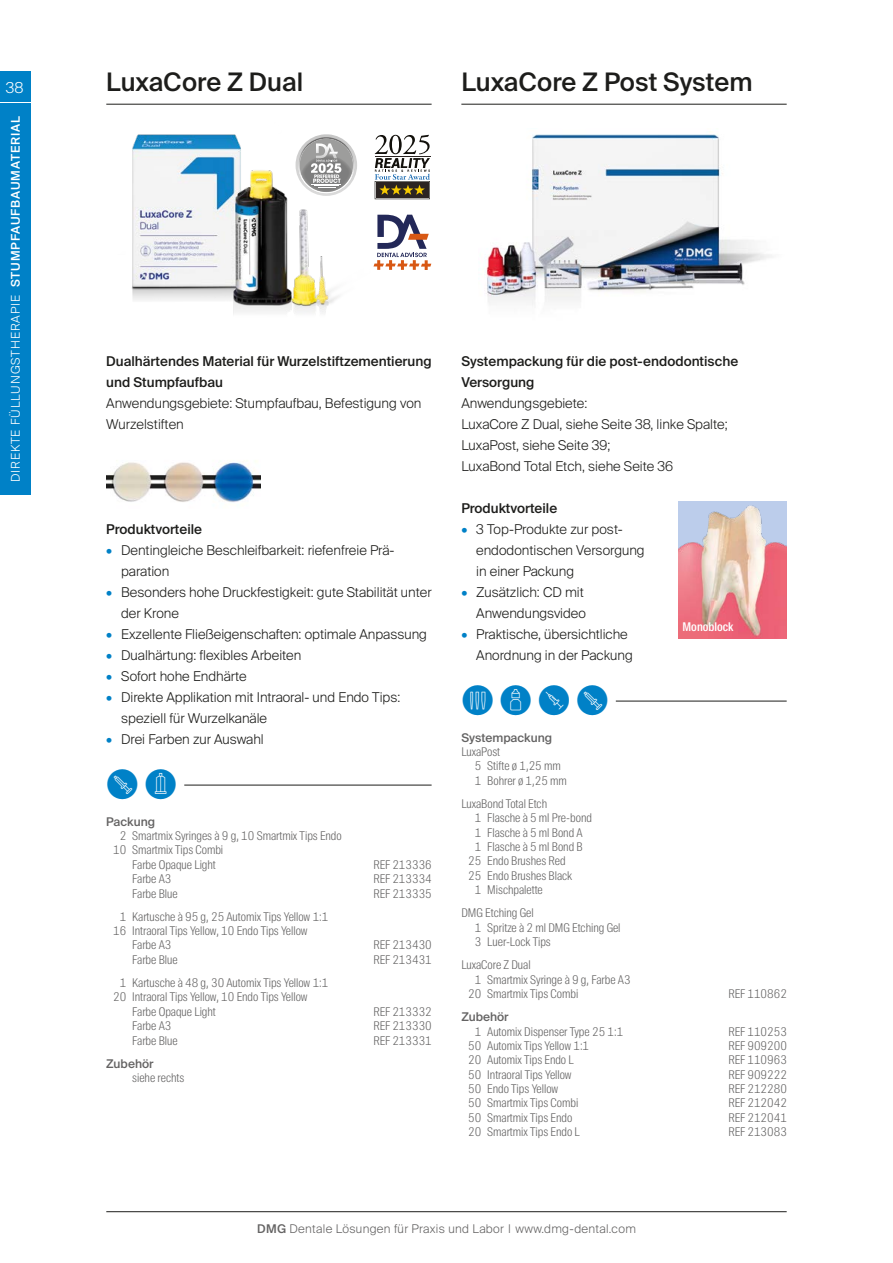
<style>
.page{position:relative;width:893px;height:1263px;background:#fff}
.page>*{position:absolute;margin:0;border:0;box-sizing:border-box;transform-origin:0 0}
.t1{font:500 25.5px "Suisse Intl";color:#1d1d1b}
.t2{font:300 15px "Suisse Intl";color:#fff}
.t3{font:300 13.5px/21px "Suisse Intl";color:#1d1d1b}
.t4{font:500 13.5px/21px "Suisse Intl";color:#1d1d1b}
.t5{font:300 12px/14.4px "Suisse Intl Cond";color:#646363}
.t6{font:300 12px "Suisse Intl";letter-spacing:.025em;color:#646363}
.t7{font:300 12px "Suisse Intl";letter-spacing:.075em;color:#fff}
.t8{font:500 12px "Suisse Intl";color:#646363}
.t9{font:500 12px "Suisse Intl Cond";color:#fff}
.s1{font-weight:500}
.s2{color:#0081c7}
</style>
<div class="page">
<img style="left:132px;top:134px;width:300px;height:180px">
<svg style="left:375px;top:135px;width:55px;height:64px"></svg>
<svg style="left:373px;top:215px;width:58px;height:55px"></svg>
<img style="left:486px;top:134px;width:286px;height:171px">
<svg style="left:296px;top:134px;width:61px;height:62px"></svg>
<hr style="left:106px;top:1211px;width:681px;height:1px;background:#1d1d1b">
<div style="left:0;top:103px;width:30px;height:392px;background:#0081c7"></div>
<div style="left:0;top:71px;width:30px;height:31px;background:#0081c7"></div>
<hr style="left:106px;top:785px;width:326px;height:1px;background:#1d1d1b">
<hr style="left:100px;top:783px;width:84px;height:3px;background:#fff">
<img style="left:106px;top:461px;width:154px;height:41px">
<hr style="left:106px;top:104px;width:326px;height:1px;background:#1d1d1b">
<hr style="left:461px;top:701px;width:326px;height:1px;background:#1d1d1b">
<hr style="left:455px;top:699px;width:161px;height:3px;background:#fff">
<img style="left:679px;top:501px;width:108px;height:137px">
<hr style="left:461px;top:104px;width:326px;height:1px;background:#1d1d1b">
<p class="t2" style="left:6px;top:79px;width:19px">38</p>
<p class="t7" style="left:9px;top:482px;width:364px;rotate:-90deg">Direkte Füllu ngsth erapie <span class="s1">Stumpfaufbaumaterial</span></p>
<h1 class="t1" style="left:106px;top:68px;width:198px">LuxaCore Z Dual</h1>
<h1 class="t1" style="left:461px;top:68px;width:293px">LuxaCore Z Post System</h1>
<p class="t4" style="left:106px;top:350px;width:327px">Dualhärtendes Material für Wurzelstiftzementierung und Stumpfaufbau</p>
<p class="t3" style="left:106px;top:392px;width:316px">Anwendungsgebiete: Stumpfaufbau, Befestigung von<br>Wurzelstiften</p>
<p class="t4" style="left:106px;top:518px;width:97px">Produktvorteile</p>
<p class="t3" style="left:121px;top:539px;width:275px;text-indent:-15px"><span class="s2">•</span> Dentingleiche Beschleifbarkeit: riefenfreie Prä&shy;paration</p>
<p class="t3" style="left:121px;top:581px;width:312px;text-indent:-15px"><span class="s2">•</span> Besonders hohe Druckfestigkeit: gute Stabilität unter der Krone</p>
<p class="t3" style="left:106px;top:623px;width:322px"><span class="s2">•</span> Exzellente Fließeigenschaften: optimale Anpassung</p>
<p class="t3" style="left:106px;top:644px;width:197px"><span class="s2">•</span> Dualhärtung: flexibles Arbeiten</p>
<p class="t3" style="left:106px;top:665px;width:142px"><span class="s2">•</span> Sofort hohe Endhärte</p>
<p class="t3" style="left:121px;top:686px;width:281px;text-indent:-15px"><span class="s2">•</span> Direkte Applikation mit I ntraoral- und Endo Tips: speziell für Wurzelkanäle</p>
<p class="t3" style="left:106px;top:728px;width:159px"><span class="s2">•</span> Drei Farben zur Auswahl</p>
<p class="t8" style="left:106px;top:814px;width:50px">Packung</p>
<p class="t5" style="left:113px;top:829px;width:15px;text-align:center">2<br>10</p>
<p class="t5" style="left:132px;top:829px;width:211px">Smartmix Syringes à 9 g, 10 Smartmix Tips Endo<br>Smartmix Tips Combi<br>Farbe Opaque Light</p>
<p class="t5" style="left:374px;top:857px;width:60px">REF 213336</p>
<p class="t5" style="left:132px;top:872px;width:41px">Farbe A3</p>
<p class="t5" style="left:374px;top:872px;width:60px">REF 213334</p>
<p class="t5" style="left:132px;top:886px;width:47px">Farbe Blue</p>
<p class="t5" style="left:374px;top:886px;width:60px">REF 213335</p>
<p class="t5" style="left:120px;top:909px;width:210px">1 Kartusche à 95 g, 25 Automix Tips Yellow 1:1</p>
<p class="t5" style="left:113px;top:924px;width:196px">16 Intraoral Tips Yellow, 10 Endo Tips Yellow</p>
<p class="t5" style="left:132px;top:938px;width:41px">Farbe A3</p>
<p class="t5" style="left:374px;top:938px;width:60px">REF 213430</p>
<p class="t5" style="left:132px;top:952px;width:47px">Farbe Blue</p>
<p class="t5" style="left:374px;top:952px;width:60px">REF 213431</p>
<p class="t5" style="left:120px;top:975px;width:210px">1 Kartusche à 48 g, 30 Automix Tips Yellow 1:1</p>
<p class="t5" style="left:113px;top:990px;width:196px">20 Intraoral Tips Yellow, 10 Endo Tips Yellow</p>
<p class="t5" style="left:132px;top:1004px;width:85px">Farbe Opaque Light</p>
<p class="t5" style="left:374px;top:1004px;width:60px">REF 213332</p>
<p class="t5" style="left:132px;top:1019px;width:41px">Farbe A3</p>
<p class="t5" style="left:374px;top:1019px;width:60px">REF 213330</p>
<p class="t5" style="left:132px;top:1033px;width:47px">Farbe Blue</p>
<p class="t5" style="left:374px;top:1033px;width:60px">REF 213331</p>
<p class="t8" style="left:106px;top:1056px;width:49px">Zubehör</p>
<p class="t5" style="left:132px;top:1071px;width:54px">siehe rechts</p>
<p class="t4" style="left:461px;top:350px;width:278px">Systempackung für die post-endodontische<br>Versorgung</p>
<p class="t3" style="left:461px;top:392px;width:268px">Anwendungsgebiete:<br>LuxaCore Z Dual, siehe Seite 38, linke Spalte;<br>LuxaPost, siehe Seite 39;<br>LuxaBond Total Etch, siehe Seite 36</p>
<p class="t4" style="left:461px;top:497px;width:97px">Produktvorteile</p>
<p class="t3" style="left:476px;top:518px;width:170px;text-indent:-15px"><span class="s2">•</span> 3 Top-Produkte zur post&shy;endodontischen Versorgung in einer Packung</p>
<p class="t3" style="left:461px;top:581px;width:126px;text-align:right"><span class="s2">•</span> Zusätzlich: CD mit -Anwendungsvideo</p>
<p class="t3" style="left:476px;top:623px;width:158px;text-indent:-15px"><span class="s2">•</span> Praktische, übersichtliche -Anordnung in der Packung</p>
<p class="t9" style="left:682px;top:620px;width:52px">Monoblock</p>
<p class="t8" style="left:461px;top:730px;width:92px">Systempackung</p>
<p class="t5" style="left:475px;top:745px;width:94px;text-indent:-13px">LuxaPost<br>5 Stifte ø 1,25 mm<br>1 Bohrer ø 1,25 mm</p>
<p class="t5" style="left:461px;top:796px;width:87px">LuxaBond Total Etch</p>
<p class="t5" style="left:475px;top:811px;width:119px">1 Flasche à 5 ml Pre-bond</p>
<p class="t5" style="left:475px;top:825px;width:109px">1 Flasche à 5 ml Bond A</p>
<p class="t5" style="left:475px;top:840px;width:109px">1 Flasche à 5 ml Bond B</p>
<p class="t5" style="left:468px;top:854px;width:99px">25 Endo Brushes Red</p>
<p class="t5" style="left:468px;top:868px;width:106px">25 Endo Brushes Black</p>
<p class="t5" style="left:475px;top:883px;width:70px">1 Mischpalette</p>
<p class="t5" style="left:475px;top:906px;width:147px;text-indent:-13px">DMG Etching Gel<br>1 Spritze à 2 ml DMG Etching Gel<br>3 Luer-Lock Tips</p>
<p class="t5" style="left:461px;top:958px;width:71px">LuxaCore Z Dual</p>
<p class="t5" style="left:475px;top:972px;width:157px">1 Smartmix Syringe à 9 g, Farbe A3</p>
<p class="t5" style="left:468px;top:986px;width:112px">20 Smartmix Tips Combi</p>
<p class="t5" style="left:729px;top:986px;width:60px">REF 110862</p>
<p class="t8" style="left:461px;top:1010px;width:49px">Zubehör</p>
<p class="t5" style="left:475px;top:1024px;width:150px">1 Automix Dispenser Type 25 1:1</p>
<p class="t5" style="left:729px;top:1024px;width:60px">REF 110253</p>
<p class="t5" style="left:468px;top:1038px;width:122px">50 Automix Tips Yellow 1:1</p>
<p class="t5" style="left:729px;top:1038px;width:60px">REF 909200</p>
<p class="t5" style="left:468px;top:1053px;width:107px">20 Automix Tips Endo L</p>
<p class="t5" style="left:729px;top:1053px;width:60px">REF 110963</p>
<p class="t5" style="left:468px;top:1067px;width:105px">50 Intraoral Tips Yellow</p>
<p class="t5" style="left:729px;top:1067px;width:60px">REF 909222</p>
<p class="t5" style="left:468px;top:1082px;width:92px">50 Endo Tips Yellow</p>
<p class="t5" style="left:729px;top:1082px;width:60px">REF 212280</p>
<p class="t5" style="left:468px;top:1096px;width:112px">50 Smartmix Tips Combi</p>
<p class="t5" style="left:729px;top:1096px;width:60px">REF 212042</p>
<p class="t5" style="left:468px;top:1110px;width:106px">50 Smartmix Tips Endo</p>
<p class="t5" style="left:729px;top:1110px;width:60px">REF 212041</p>
<p class="t5" style="left:468px;top:1125px;width:113px">20 Smartmix Tips Endo L</p>
<p class="t5" style="left:729px;top:1125px;width:60px">REF 213083</p>
<p class="t6" style="left:257px;top:1222px;width:380px"><span class="s1">DMG</span> Dentale Lösungen für Praxis und Labor | www.dmg-dental.com</p>
</div>
